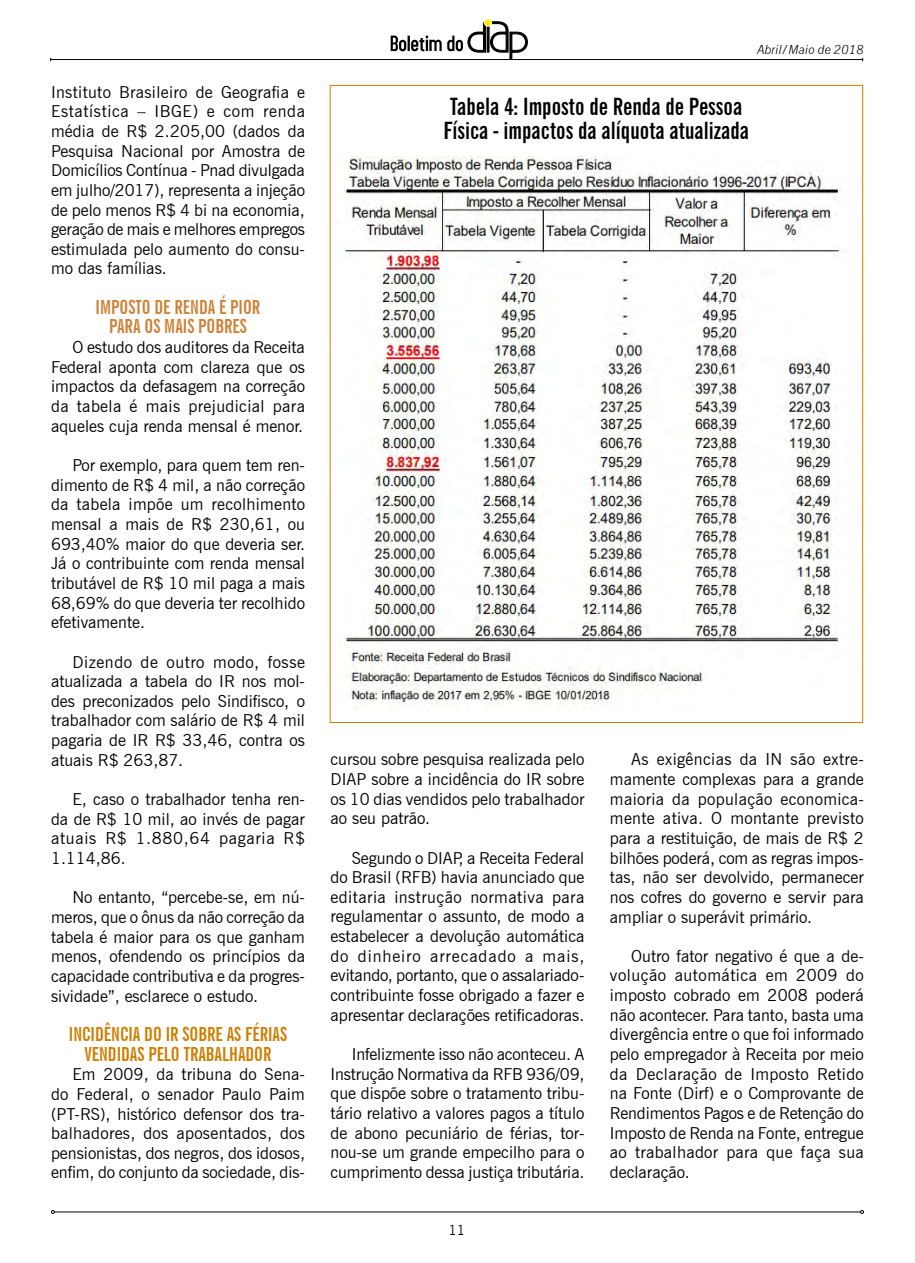
<style>
.page{position:relative;width:915px;height:1263px;background:#fff}
.page>*{position:absolute;margin:0;border:0;box-sizing:border-box;transform-origin:0 0}
.t1{font:700 extra-condensed 24px/24px "News Gothic BT";color:#000}
.t2{font:700 extra-condensed 19.5px/19.6px "News Gothic BT";color:#ce7e00;text-align:center}
.t3{font:700 extra-condensed 19.5px/19.6px "News Gothic BT";color:#ce8035;text-align:center}
.t4{font:16.5px/19.6px "News Gothic BT";color:#000;text-align:justify}
.t5{font:13.5px "News Gothic";color:#000}
.t6{font:italic 12px "News Gothic";color:#000}
</style>
<div class="page">
<hr style="left:54px;top:1211px;width:806px;height:1px;background:#000">
<svg style="left:51px;top:1210px;width:4px;height:4px"></svg>
<svg style="left:859px;top:1210px;width:4px;height:4px"></svg>
<div style="left:484px;top:19px;width:7px;height:7px;background:#ffed00;border-radius:50%"></div>
<svg style="left:390px;top:22px;width:137px;height:37px"></svg>
<hr style="left:51px;top:59px;width:811px;height:1px;background:#000">
<img style="left:344px;top:157px;width:502px;height:553px">
<p class="t4" style="left:51px;top:82px;width:255px">Instituto Brasileiro de Geografia e Estatística – IBGE) e com renda média de R$ 2.205,00 (dados da Pesquisa Nacional por Amostra de Domicílios Contínua - Pnad divulgada em julho/2017), representa a injeção de pelo menos R$ 4 bi na economia, geração de mais e melhores empregos estimulada pelo aumento do consu&shy;mo das famílias.</p>
<p class="t3" style="left:96px;top:297px;width:166px">IMPOSTO DE RENDA É PIOR<br>PARA OS MAIS POBRES</p>
<p class="t4" style="left:51px;top:337px;width:255px;text-indent:21px">O estudo dos auditores da Receita Federal aponta com clareza que os impactos da defasagem na correção da tabela é mais prejudicial para aqueles cuja renda mensal é menor.</p>
<p class="t4" style="left:51px;top:455px;width:255px;text-indent:21px">Por exemplo, para quem tem ren&shy;dimento de R$ 4 mil, a não correção da tabela impõe um recolhimento mensal a mais de R$ 230,61, ou 693,40% maior do que deveria ser.<br>Já o contribuinte com renda mensal tributável de R$ 10 mil paga a mais 68,69% do que deveria ter recolhido efetivamente.</p>
<p class="t4" style="left:51px;top:652px;width:255px;text-indent:21px">Dizendo de outro modo, fosse atualizada a tabela do IR nos mol&shy;des preconizados pelo Sindifisco, o trabalhador com salário de R$ 4 mil pagaria de IR R$ 33,46, contra os atuais R$ 263,87.</p>
<p class="t4" style="left:51px;top:789px;width:255px;text-indent:21px">E, caso o trabalhador tenha ren&shy;da de R$ 10 mil, ao invés de pagar atuais R$ 1.880,64 pagaria R$ 1.114,86.</p>
<p class="t4" style="left:51px;top:887px;width:255px;text-indent:21px">No entanto, “percebe-se, em nú&shy;meros, que o ônus da não correção da tabela é maior para os que ganham menos, ofendendo os princípios da capacidade contributiva e da progres&shy;sividade”, esclarece o estudo.</p>
<p class="t2" style="left:69px;top:1024px;width:220px">INCIDÊNCIA DO IR SOBRE AS FÉRIAS<br>VENDIDAS PELO TRABALHADOR</p>
<p class="t4" style="left:51px;top:1064px;width:255px;text-indent:21px">Em 2009, da tribuna do Sena&shy;do Federal, o senador Paulo Paim (PT-RS), histórico defensor dos tra&shy;balhadores, dos aposentados, dos pensionistas, dos negros, dos idosos, enfim, do conjunto da sociedade, dis-</p>
<p class="t6" style="left:756px;top:43px;width:109px">Abril/Maio de 2018</p>
<h1 class="t1" style="left:443px;top:94px;width:307px">Tabela 4: Imposto de Renda de Pessoa<br>Física - impactos da alíquota atualizada</h1>
<p class="t4" style="left:330px;top:749px;width:255px">cursou sobre pesquisa realizada pelo DIAP sobre a incidência do IR sobre os 10 dias vendidos pelo trabalhador ao seu patrão.</p>
<p class="t4" style="left:330px;top:848px;width:255px;text-indent:21px">Segundo o DIAP, a Receita Federal do Brasil (RFB) havia anunciado que editaria instrução normativa para regulamentar o assunto, de modo a estabelecer a devolução automática do dinheiro arrecadado a mais, evitando, portanto, que o assalariado&shy;contribuinte fosse obrigado a fazer e apresentar declarações retificadoras.</p>
<p class="t4" style="left:330px;top:1044px;width:255px;text-indent:21px">Infelizmente isso não aconteceu. A Instrução Normativa da RFB 936/09, que dispõe sobre o tratamento tribu&shy;tário relativo a valores pagos a título de abono pecuniário de férias, tor&shy;nou-se um grande empecilho para o cumprimento dessa justiça tributária.</p>
<p class="t5" style="left:448px;top:1223px;width:18px">11</p>
<p class="t4" style="left:609px;top:749px;width:255px;text-indent:21px">As exigências da IN são extre&shy;mamente complexas para a grande maioria da população economica&shy;mente ativa. O montante previsto para a restituição, de mais de R$ 2 bilhões poderá, com as regras impos&shy;tas, não ser devolvido, permanecer nos cofres do governo e servir para ampliar o superávit primário.</p>
<p class="t4" style="left:609px;top:946px;width:255px;text-indent:21px">Outro fator negativo é que a de&shy;volução automática em 2009 do imposto cobrado em 2008 poderá não acontecer. Para tanto, basta uma divergência entre o que foi informado pelo empregador à Receita por meio da Declaração de Imposto Retido na Fonte (Dirf) e o Comprovante de Rendimentos Pagos e de Retenção do Imposto de Renda na Fonte, entregue ao trabalhador para que faça sua declaração.</p>
</div>
